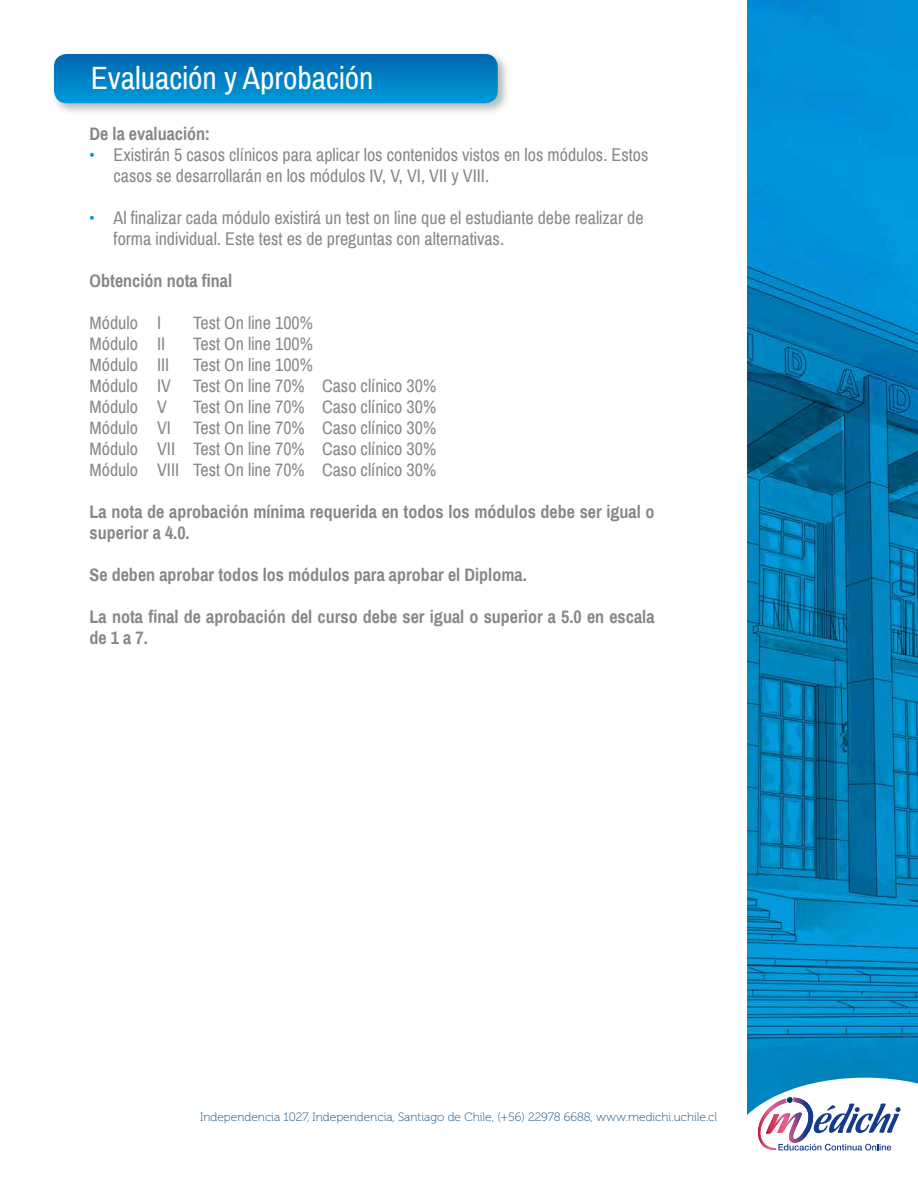
<style>
.page{position:relative;width:918px;height:1188px;background:#fff}
.page>*{position:absolute;margin:0;border:0;box-sizing:border-box;transform-origin:0 0}
.t1{font:31.5px "Archivo Narrow";color:#fff}
.t2{font:18px/21px "Archivo Narrow";color:#87888a}
.t3{font:700 18px/21px "Archivo Narrow";color:#87888a}
.t4{font:12px "Museo 100";color:#0c4f86}
.s1{color:#009ada}
</style>
<div class="page">
<img style="left:748px;top:0;width:170px;height:1078px">
<svg style="left:747px;top:1078px;width:171px;height:73px"></svg>
<div style="left:50px;top:50px;width:460px;height:66px;background:#9ba19e;opacity:.75"></div>
<svg style="left:54px;top:54px;width:444px;height:49px;background:#0180c3"></svg>
<h1 class="t1" style="left:91px;top:59px;width:284px">Evaluación y Aprobación</h1>
<p class="t3" style="left:90px;top:123px;width:122px">De la evaluación:</p>
<p class="t2" style="left:114px;top:144px;width:536px;text-indent:-24px"><span class="s1">•</span> Existirán 5 casos clínicos para aplicar los contenidos vistos en los módulos. Estos casos se desarrollarán en los módulos IV, V, VI, VII y VIII.</p>
<p class="t2" style="left:114px;top:207px;width:532px;text-indent:-24px"><span class="s1">•</span> Al finalizar cada módulo existirá un test on line que el estudiante debe realizar de forma individual. Este test es de preguntas con alternativas.</p>
<p class="t3" style="left:90px;top:270px;width:144px">Obtención nota final</p>
<p class="t2" style="left:90px;top:312px;width:73px">Módulo I</p>
<p class="t2" style="left:193px;top:312px;width:121px">Test On line 100%</p>
<p class="t2" style="left:90px;top:333px;width:77px">Módulo II</p>
<p class="t2" style="left:193px;top:333px;width:121px">Test On line 100%</p>
<p class="t2" style="left:90px;top:354px;width:81px">Módulo III</p>
<p class="t2" style="left:90px;top:354px;width:348px;text-indent:104px">Test On line 100%<br>Módulo IV Test On line 70% Caso clínico 30%<br>Módulo V</p>
<p class="t2" style="left:90px;top:396px;width:348px;text-align:justify;text-indent:104px">Test On line 70% Caso clínico 30% Módulo VI Test On line 70% Caso clínico 30% Módulo VII Test On line 70% Caso clínico 30% Módulo VIII Test On line 70% Caso clínico 30%</p>
<p class="t3" style="left:90px;top:501px;width:567px">La nota de aprobación mínima requerida en todos los módulos debe ser igual o superior a 4.0.</p>
<p class="t3" style="left:90px;top:564px;width:439px">Se deben aprobar todos los módulos para aprobar el Diploma.</p>
<p class="t3" style="left:90px;top:606px;width:566px">La nota final de aprobación del curso debe ser igual o superior a 5.0 en escala de 1 a 7.</p>
<p class="t4" style="left:200px;top:1111px;width:518px">Independencia 1027, Independencia, Santiago de Chile, (+56) 22978 6688, www.medichi.uchile.cl</p>
</div>
